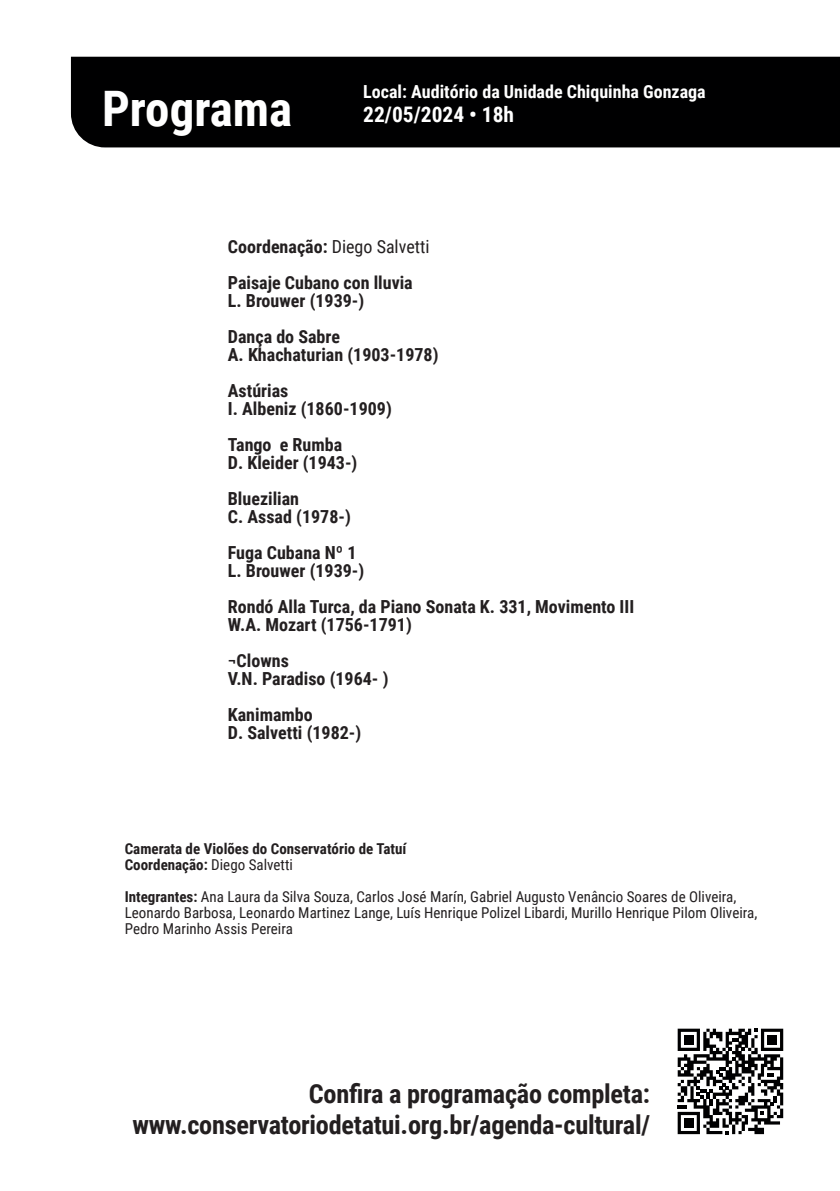
<style>
.page{position:relative;width:840px;height:1191px;background:#fff}
.page>*{position:absolute;margin:0;border:0;box-sizing:border-box;transform-origin:0 0}
.t1{font:700 49px "Roboto Condensed";color:#fff}
.Texto{font:700 26.2px "Roboto Condensed";letter-spacing:-.01em;color:#231f20}
.titulo_programa{font:700 21.4px "Roboto Condensed";color:#fff}
.titulo_programa-2{font:700 18px "Roboto Condensed";color:#231f20}
.titulo_programa-3{font:700 18px "Roboto Condensed";color:#fff}
.titulo_programa-4{font:18px "Roboto Condensed";color:#231f20}
.Texto-2{font:15px/16px "Roboto Condensed";color:#231f20}
.Texto-3{font:700 15px "Roboto Condensed";color:#231f20}
.s1{font-weight:700}
</style>
<div class="page">
<div style="left:71px;top:57px;width:768px;height:90px;background:#000001"></div>
<svg style="left:677px;top:1028px;width:105px;height:106px"></svg>
<p class="t1" style="left:102px;top:74px;width:192px">Programa</p>
<p class="titulo_programa-3" style="left:363px;top:79px;width:344px">Local: Auditório da Unidade Chiquinha Gonzaga</p>
<p class="titulo_programa" style="left:363px;top:99px;width:152px">22/05/2024 • 18h</p>
<p class="titulo_programa-4" style="left:228px;top:234px;width:203px"><span class="s1">Coordenação:</span> Diego Salvetti</p>
<p class="titulo_programa-2" style="left:228px;top:270px;width:186px">Paisaje Cubano con lluvia</p>
<p class="titulo_programa-2" style="left:228px;top:288px;width:138px">L. Brouwer (1939-)</p>
<p class="titulo_programa-2" style="left:228px;top:324px;width:114px">Dança do Sabre</p>
<p class="titulo_programa-2" style="left:228px;top:342px;width:212px">A. Khachaturian (1903-1978)</p>
<p class="titulo_programa-2" style="left:228px;top:378px;width:62px">Astúrias</p>
<p class="titulo_programa-2" style="left:228px;top:396px;width:165px">I. Albeniz (1860-1909)</p>
<p class="titulo_programa-2" style="left:228px;top:432px;width:116px">Tango e Rumba</p>
<p class="titulo_programa-2" style="left:228px;top:450px;width:131px">D. Kleider (1943-)</p>
<p class="titulo_programa-2" style="left:228px;top:486px;width:73px">Bluezilian</p>
<p class="titulo_programa-2" style="left:228px;top:504px;width:124px">C. Assad (1978-)</p>
<p class="titulo_programa-2" style="left:228px;top:540px;width:130px">Fuga Cubana Nº 1</p>
<p class="titulo_programa-2" style="left:228px;top:558px;width:138px">L. Brouwer (1939-)</p>
<p class="titulo_programa-2" style="left:228px;top:594px;width:407px">Rondó Alla Turca, da Piano Sonata K. 331, Movimento III</p>
<p class="titulo_programa-2" style="left:228px;top:612px;width:185px">W.A. Mozart (1756-1791)</p>
<p class="titulo_programa-2" style="left:228px;top:648px;width:62px">¬Clowns</p>
<p class="titulo_programa-2" style="left:228px;top:666px;width:162px">V.N. Paradiso (1964- )</p>
<p class="titulo_programa-2" style="left:228px;top:702px;width:86px">Kanimambo</p>
<p class="titulo_programa-2" style="left:228px;top:720px;width:135px">D. Salvetti (1982-)</p>
<p class="Texto-3" style="left:125px;top:838px;width:283px">Camerata de Violões do Conservatório de Tatuí</p>
<p class="Texto-2" style="left:125px;top:856px;width:169px"><span class="s1">Coordenação:</span> Diego Salvetti</p>
<p class="Texto-2" style="left:125px;top:888px;width:633px"><span class="s1">Integrantes:</span> Ana Laura da Silva Souza, Carlos José Marín, Gabriel Augusto Venâncio Soares de Oliveira,<br>Leonardo Barbosa, Leonardo Martinez Lange, Luís Henrique Polizel Libardi, Murillo Henrique Pilom Oliveira,<br>Pedro Marinho Assis Pereira</p>
<p class="Texto" style="left:309px;top:1075px;width:342px">Confira a programação completa:</p>
<p class="Texto" style="left:132px;top:1106px;width:518px">www.conservatoriodetatui.org.br/agenda-cultural/</p>
</div>
